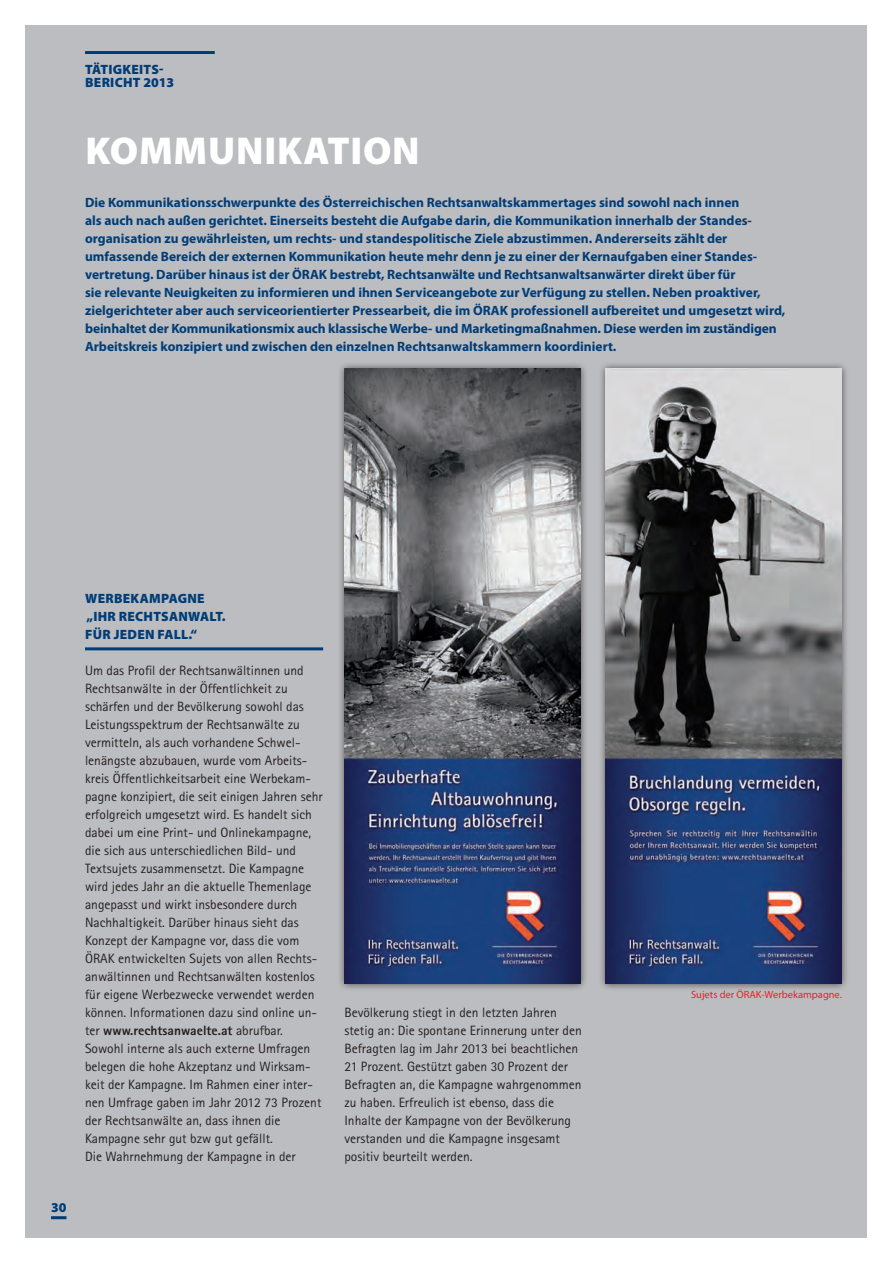
<style>
.page{position:relative;width:893px;height:1263px;background:#fff}
.page>*{position:absolute;margin:0;border:0;box-sizing:border-box;transform-origin:0 0}
.t1{font:900 39px "Myriad Pro";letter-spacing:.02em;color:#fff}
.t2{font:13.5px/18px "Rotis Sans Serif";color:#231f20}
.t3{font:700 13.5px/18px "Myriad Pro";color:#003d78}
.t4{font:900 13.5px/18px "Myriad Pro";letter-spacing:.02em;color:#003d78}
.t5{font:10.5px "Myriad Pro";color:#ee1d23}
.s1{font-weight:800}
</style>
<div class="page">
<div style="left:26px;top:369px;width:841px;height:868px;background:#bcbdc0"></div>
<div style="left:26px;top:26px;width:841px;height:361px;background:#bcbdc0"></div>
<hr style="left:51px;top:1216px;width:15px;height:3px;background:#003d78">
<hr style="left:85px;top:51px;width:130px;height:3px;background:#003d78">
<div style="left:337px;top:361px;width:251px;height:630px;background:#231f20;opacity:.75"></div>
<img style="left:344px;top:369px;width:237px;height:615px">
<div style="left:598px;top:361px;width:252px;height:630px;background:#231f20;opacity:.75"></div>
<img style="left:606px;top:369px;width:236px;height:615px">
<hr style="left:85px;top:647px;width:238px;height:3px;background:#003d78">
<p class="t4" style="left:85px;top:62px;width:91px;line-height:13.5px">TÄTIGKEITS-<br>BERICHT 2013</p>
<h1 class="t1" style="left:85px;top:125px;width:336px">KOMMUNIKATION</h1>
<p class="t3" style="left:85px;top:193px;width:702px">Die Kommunikationsschwerpunkte des Österreichischen Rechtsanwaltskammertages sind sowohl nach innen<br>als auch nach außen gerichtet. Einerseits besteht die Aufgabe darin, die Kommunikation innerhalb der Standes&shy;organisation zu gewährleisten, um rechts- und standespolitische Ziele abzustimmen. Andererseits zählt der umfassende Bereich der externen Kommunikation heute mehr denn je zu einer der Kernaufgaben einer Standes&shy;vertretung. Darüber hinaus ist der ÖRAK bestrebt, Rechtsanwälte und Rechtsanwaltsanwärter direkt über für<br>sie relevante Neuigkeiten zu informieren und ihnen Serviceangebote zur Verfügung zu stellen. Neben proaktiver, zielgerichteter aber auch serviceorientierter Pressearbeit, die im ÖRAK professionell aufbereitet und umgesetzt wird, beinhaltet der Kommunikationsmix auch klassische Werbe- und Marketingmaßnahmen. Diese werden im zuständigen Arbeitskreis konzipiert und zwischen den einzelnen Rechtsanwaltskammern koordiniert.</p>
<p class="t4" style="left:51px;top:1198px;width:17px">30</p>
<p class="t4" style="left:85px;top:589px;width:142px">WERBEKAMPAGNE „IHR RECHTSANWALT.<br>FÜR JEDEN FALL.“</p>
<p class="t2" style="left:85px;top:661px;width:239px">Um das Profil der Rechtsanwältinnen und Rechtsanwälte in der Öffentlichkeit zu schärfen und der Bevölkerung sowohl das Leistungsspektrum der Rechtsanwälte zu vermitteln, als auch vorhandene Schwel&shy;lenängste abzubauen, wurde vom Arbeits&shy;kreis Öffentlichkeitsarbeit eine Werbekam&shy;pagne konzipiert, die seit einigen Jahren sehr erfolgreich umgesetzt wird. Es handelt sich dabei um eine Print- und Onlinekampagne, die sich aus unterschiedlichen Bild- und Textsujets zusammensetzt. Die Kampagne wird jedes Jahr an die aktuelle Themenlage angepasst und wirkt insbesondere durch Nachhaltigkeit. Darüber hinaus sieht das Konzept der Kampagne vor, dass die vom ÖRAK entwickelten Sujets von allen Rechts&shy;anwältinnen und Rechtsanwälten kostenlos für eigene Werbezwecke verwendet werden können. Informationen dazu sind online un&shy;ter <span class="s1">www.rechtsanwaelte.at</span> abrufbar.<br>Sowohl interne als auch externe Umfragen belegen die hohe Akzeptanz und Wirksam&shy;keit der Kampagne. Im Rahmen einer inter&shy;nen Umfrage gaben im Jahr 2012 73 Prozent der Rechtsanwälte an, dass ihnen die Kampagne sehr gut bzw gut gefällt.<br>Die Wahrnehmung der Kampagne in der</p>
<p class="t2" style="left:344px;top:1003px;width:239px">Bevölkerung stiegt in den letzten Jahren stetig an: Die spontane Erinnerung unter den Befragten lag im Jahr 2013 bei beachtlichen 21 Prozent. Gestützt gaben 30 Prozent der Befragten an, die Kampagne wahrgenommen zu haben. Erfreulich ist ebenso, dass die Inhalte der Kampagne von der Bevölkerung verstanden und die Kampagne insgesamt positiv beurteilt werden.</p>
<p class="t5" style="left:691px;top:988px;width:152px">Sujets der ÖRAK-Werbekampagne.</p>
</div>
